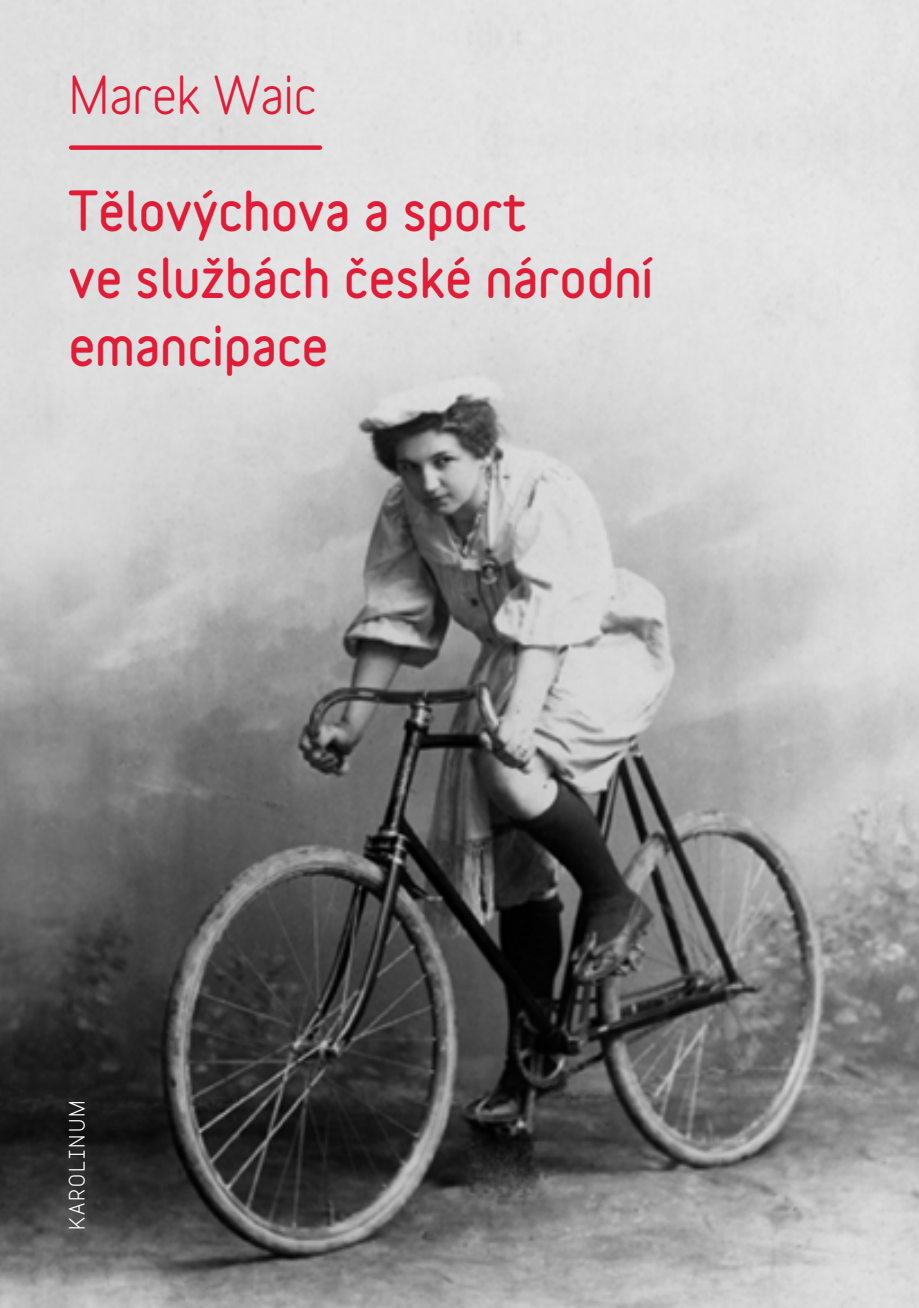
<style>
.page{position:relative;width:919px;height:1308px;background:#fff}
.page>*{position:absolute;margin:0;border:0;box-sizing:border-box;transform-origin:0 0}
.t1{font:900 49.5px/67.5px "Variable";letter-spacing:.01em;color:#e21b37}
.t2{font:700 49.5px "Variable";color:#e21b37}
.t3{font:700 20.25px "Variable";letter-spacing:.1em;color:#fff}
</style>
<div class="page">
<img style="left:0;top:0;width:918px;height:1307px">
<div style="left:71px;top:145px;width:249px;height:5px;background:#e21b37"></div>
<p class="t2" style="left:69px;top:64px;width:249px">Marek Waic</p>
<p class="t1" style="left:69px;top:176px;width:586px">Tělovýchova a sport<br>ve službách české národní emancipace</p>
<p class="t3" style="left:64px;top:1230px;width:131px;rotate:-90deg">KAROLINUM</p>
</div>
